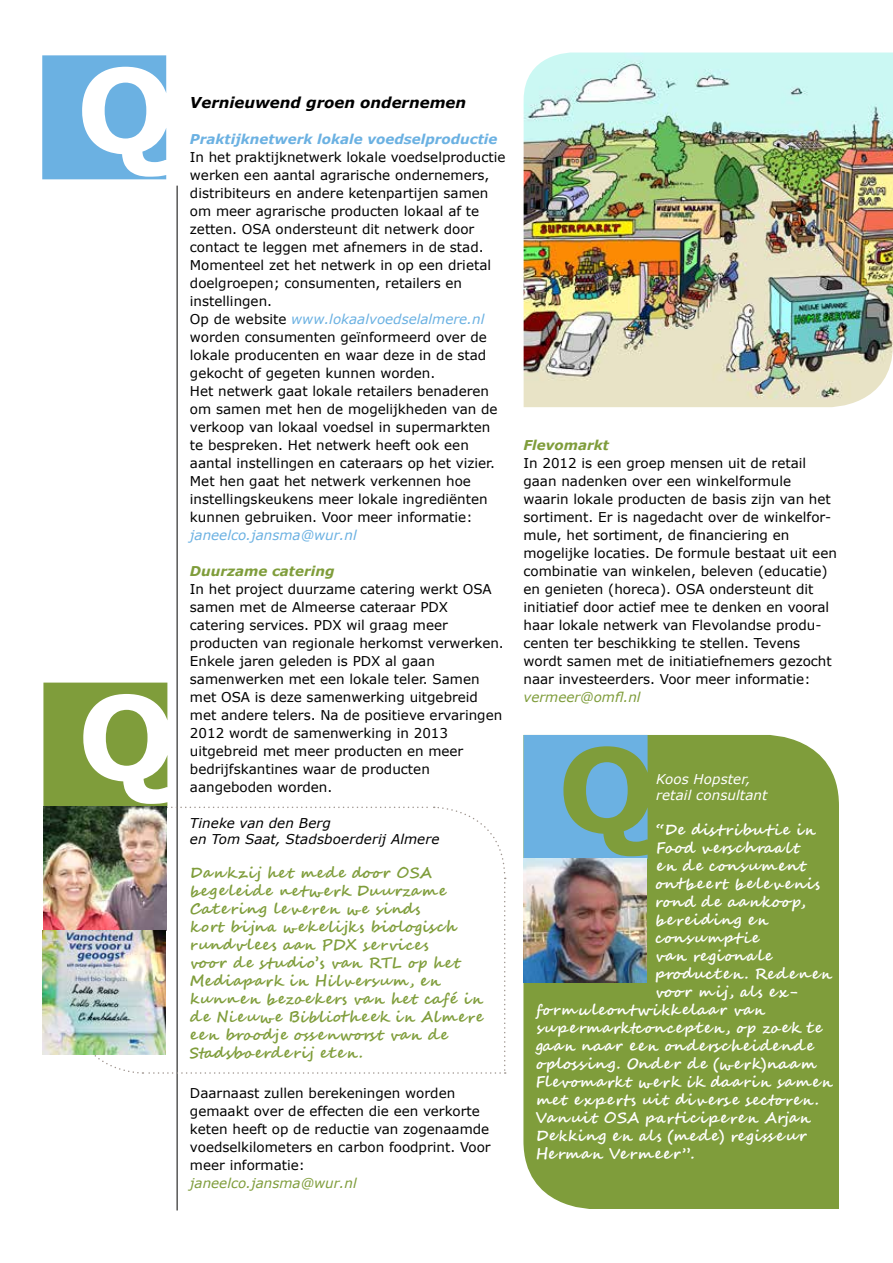
<style>
.page{position:relative;width:893px;height:1263px;background:#fff}
.page>*{position:absolute;margin:0;border:0;box-sizing:border-box;transform-origin:0 0}
.t1{font:700 15px "Segoe Script";letter-spacing:.075em;color:#fff}
.t2{font:700 15px/18px "Segoe Script";letter-spacing:.07em;color:#7f9d3b}
.t3{font:700 15px "Segoe Script";letter-spacing:.1em;color:#fff}
.t4{font:italic 700 15px "Verdana";color:#000}
.t5{font:700 15px "Segoe Script";letter-spacing:.055em;color:#fff}
.t6{font:13.5px/18px "Verdana";color:#000}
.t7{font:italic 13.5px/16.2px "Verdana";letter-spacing:.01em;color:#000}
.t8{font:italic 700 13.5px "Verdana";color:#6bb1e2}
.t9{font:italic 13.5px "Verdana";color:#7f9d3b}
.t10{font:italic 13.5px/16.2px "Verdana";letter-spacing:.005em;color:#fff}
.t11{font:italic 700 13.5px "Verdana";color:#7f9d3b}
.t12{font:italic 13.5px "Verdana";color:#6bb1e2}
.s1{font-style:italic;color:#6bb1e2}
</style>
<div class="page">
<svg style="left:42px;top:55px;width:124px;height:124px"></svg>
<hr style="left:176px;top:186px;width:2px;height:1024px;background:#575756">
<svg style="left:43px;top:683px;width:463px;height:391px"></svg>
<img style="left:43px;top:806px;width:123px;height:248px">
<img style="left:524px;top:53px;width:369px;height:354px">
<div style="left:523px;top:735px;width:316px;height:474px;background:#7f9d3b"></div>
<svg style="left:524px;top:735px;width:124px;height:124px;background:#72aaab"></svg>
<img style="left:523px;top:859px;width:124px;height:124px">
<p class="t4" style="left:190px;top:92px;width:278px">Vernieuwend groen ondernemen</p>
<p class="t8" style="left:190px;top:130px;width:309px">Praktijknetwerk lokale voedselproductie</p>
<p class="t6" style="left:190px;top:148px;width:317px">In het praktijknetwerk lokale voedselproductie werken een aantal agrarische ondernemers, distribiteurs en andere ketenpartijen samen om meer agrarische producten lokaal af te zetten. OSA ondersteunt dit netwerk door contact te leggen met afnemers in de stad.<br>Momenteel zet het netwerk in op een drietal doelgroepen; consumenten, retailers en instellingen.<br>Op de website <span class="s1">www.lokaalvoedselalmere.nl </span>worden consumenten geïnformeerd over de lokale producenten en waar deze in de stad gekocht of gegeten kunnen worden.<br>Het netwerk gaat lokale retailers benaderen om samen met hen de mogelijkheden van de verkoop van lokaal voedsel in supermarkten te bespreken. Het netwerk heeft ook een aantal instellingen en cateraars op het vizier.<br>Met hen gaat het netwerk verkennen hoe instellingskeukens meer lokale ingrediënten kunnen gebruiken. Voor meer informatie:</p>
<p class="t12" style="left:190px;top:526px;width:168px">janeelco.jansma@wur.nl</p>
<p class="t11" style="left:190px;top:561px;width:146px">Duurzame catering</p>
<p class="t6" style="left:190px;top:580px;width:315px">In het project duurzame catering werkt OSA samen met de Almeerse cateraar PDX catering services. PDX wil graag meer producten van regionale herkomst verwerken.<br>Enkele jaren geleden is PDX al gaan samenwerken met een lokale teler. Samen met OSA is deze samenwerking uitgebreid met andere telers. Na de positieve ervaringen 2012 wordt de samenwerking in 2013 uitgebreid met meer producten en meer bedrijfskantines waar de producten aangeboden worden.</p>
<p class="t7" style="left:190px;top:815px;width:251px">Tineke van den Berg<br>en Tom Saat, Stadsboerderij Almere</p>
<p class="t2" style="left:190px;top:864px;width:295px">Dankzij het mede door OSA begeleide netwerk Duurzame<br>Catering lev eren we sinds<br>kort bijna wekelijks biologisch rundv lees aan PDX services<br>voor de studio’s van RTL op het<br>Mediapark in Hilv ersum, en kunnen bezoekers van het café in de Nieuwe Bibliotheek in Almere een broodje ossenworst van de<br>Stadsboerderij eten.</p>
<p class="t6" style="left:190px;top:1084px;width:302px">Daarnaast zullen berekeningen worden gemaakt over de effecten die een verkorte keten heeft op de reductie van zogenaamde voedselkilometers en carbon foodprint. Voor meer informatie:</p>
<p class="t9" style="left:190px;top:1174px;width:168px">janeelco.jansma@wur.nl</p>
<p class="t11" style="left:523px;top:435px;width:87px">Flevomarkt</p>
<p class="t6" style="left:523px;top:454px;width:315px">In 2012 is een groep mensen uit de retail gaan nadenken over een winkelformule waarin lokale producten de basis zijn van het sortiment. Er is nagedacht over de winkelfor&shy;mule, het sortiment, de financiering en mogelijke locaties. De formule bestaat uit een combinatie van winkelen, beleven (educatie) en genieten (horeca). OSA ondersteunt dit initiatief door actief mee te denken en vooral haar lokale netwerk van Flevolandse produ&shy;centen ter beschikking te stellen. Tevens wordt samen met de initiatiefnemers gezocht naar investeerders. Voor meer informatie:</p>
<p class="t9" style="left:523px;top:688px;width:119px">vermeer@omfl.nl</p>
<p class="t10" style="left:656px;top:771px;width:113px">Koos Hopster, retail consultant</p>
<p class="t3" style="left:656px;top:817px;width:162px">“De distributie in</p>
<p class="t5" style="left:656px;top:835px;width:144px">Food v erschraalt</p>
<p class="t3" style="left:656px;top:853px;width:151px">en de consument</p>
<p class="t1" style="left:655px;top:871px;width:166px">ontbeert belev enis</p>
<p class="t1" style="left:655px;top:889px;width:152px">rond de aankoop,</p>
<p class="t1" style="left:655px;top:907px;width:115px">bereiding en</p>
<p class="t3" style="left:655px;top:925px;width:106px">consumptie</p>
<p class="t1" style="left:655px;top:943px;width:119px">van regionale</p>
<p class="t1" style="left:655px;top:961px;width:179px">producten. Redenen</p>
<p class="t1" style="left:655px;top:979px;width:145px">voor mij, als ex-</p>
<p class="t1" style="left:536px;top:997px;width:231px">formuleontwikkelaar van</p>
<p class="t1" style="left:536px;top:1015px;width:288px">supermarktconcepten, op zoek te</p>
<p class="t1" style="left:536px;top:1033px;width:280px">gaan naar een onderscheidende</p>
<p class="t1" style="left:536px;top:1051px;width:283px">oplossing. Onder de (werk)naam</p>
<p class="t1" style="left:536px;top:1069px;width:299px">Flevomarkt werk ik daarin samen</p>
<p class="t1" style="left:536px;top:1087px;width:285px">met experts uit div erse sectoren.</p>
<p class="t1" style="left:536px;top:1105px;width:277px">Vanuit OSA participeren Arjan</p>
<p class="t1" style="left:536px;top:1123px;width:272px">Dekking en als (mede) regisseur</p>
<p class="t1" style="left:536px;top:1141px;width:160px">Herman Vermeer”.</p>
</div>
